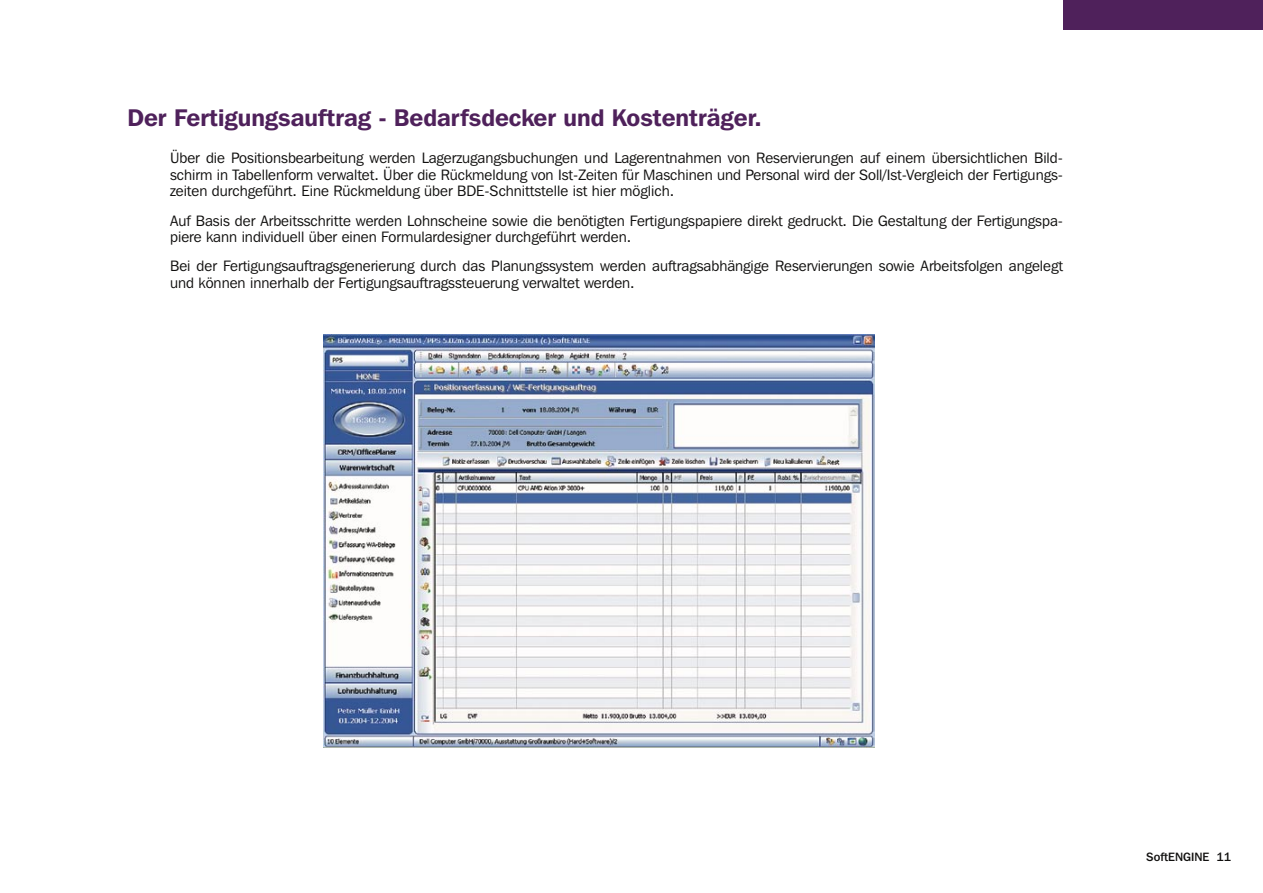
<style>
.page{position:relative;width:1263px;height:893px;background:#fff}
.page>*{position:absolute;margin:0;border:0;box-sizing:border-box;transform-origin:0 0}
.t1{font:600 24px "Franklin Gothic IT Cby BT";color:#4f215b}
.t2{font:15px/16.5px "Franklin Gothic IT Cby BT";color:#100f0e}
.t3{font:500 12px "Franklin Gothic IT Cby BT";color:#100f0e}
</style>
<div class="page">
<img style="left:324px;top:335px;width:550px;height:413px">
<div style="left:1063px;top:0;width:200px;height:30px;background:#4f215b"></div>
<h1 class="t1" style="left:128px;top:102px;width:636px">Der Fertigungsauftrag - Bedarfsdecker und Kostenträger.</h1>
<p class="t2" style="left:170px;top:150px;width:894px;text-align:justify">Über die Positionsbearbeitung werden Lagerzugangsbuchungen und Lagerentnahmen von Reservierungen auf einem übersichtlichen Bild&shy;schirm in Tabellenform verwaltet. Über die Rückmeldung von Ist-Zeiten für Maschinen und Personal wird der Soll/Ist-Vergleich der Fertigungs&shy;zeiten durchgeführt. Eine Rückmeldung über BDE-Schnittstelle ist hier möglich.</p>
<p class="t2" style="left:170px;top:212px;width:894px">Auf Basis der Arbeitsschritte werden Lohnscheine sowie die benötigten Fertigungspapiere direkt gedruckt. Die Gestaltung der Fertigungspa&shy;piere kann individuell über einen Formulardesigner durchgeführt werden.</p>
<p class="t2" style="left:170px;top:258px;width:894px">Bei der Fertigungsauftragsgenerierung durch das Planungssystem werden auftragsabhängige Reservierungen sowie Arbeitsfolgen angelegt und können innerhalb der Fertigungsauftragssteuerung verwaltet werden.</p>
<p class="t3" style="left:1146px;top:849px;width:86px">SoftENGINE 11</p>
</div>
